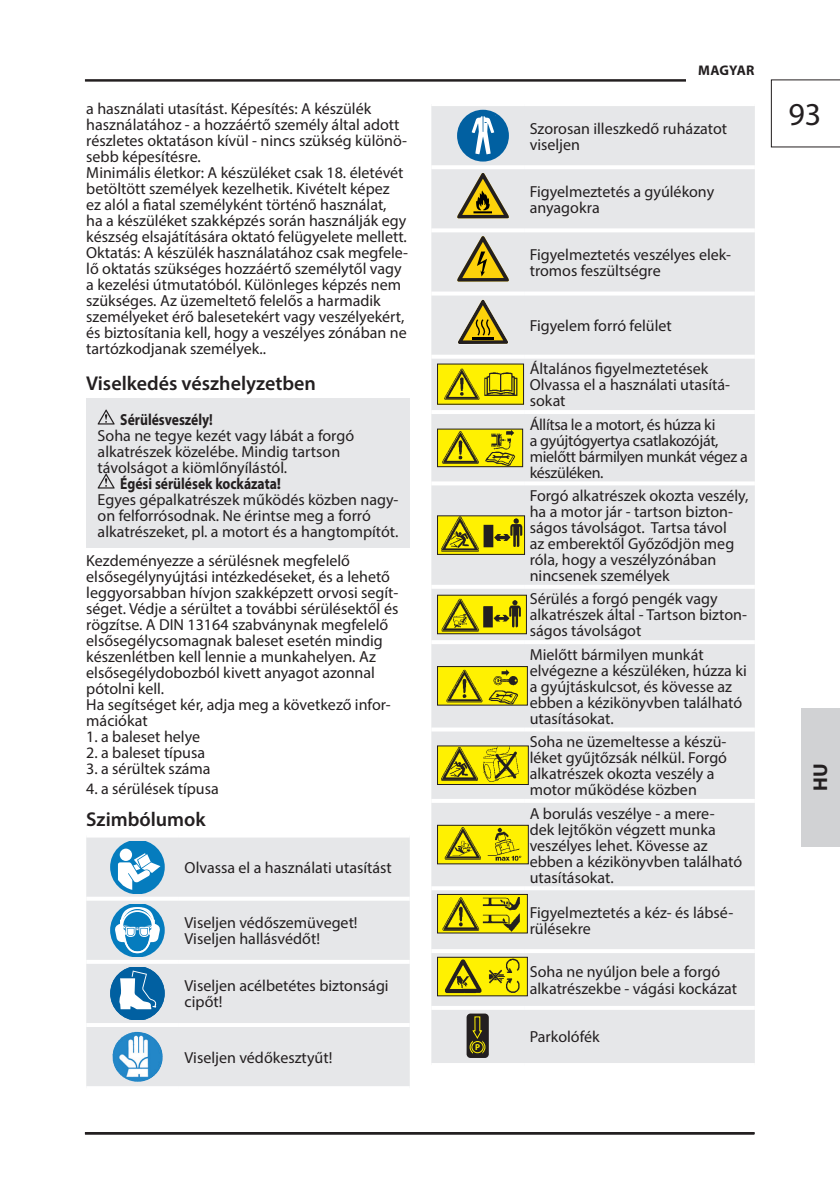
<style>
.page{position:relative;width:840px;height:1191px;background:#fff}
.page>*{position:absolute;margin:0;border:0;box-sizing:border-box;transform-origin:0 0}
.t1{font:32px "Myriad Pro";color:#231f20}
.t2{font:600 20px "Myriad Pro";color:#231f20}
.t3{font:700 20px "Myriad Pro";color:#231f20}
.t4{font:16px/16px "Myriad Pro";color:#231f20}
.t5{font:16px/16px "Myriad Pro";letter-spacing:-.02em;color:#231f20}
.t6{font:700 16px "Myriad Pro";color:#231f20;scale:.85 1}
.t7{font:700 14px "Myriad Pro";letter-spacing:.015em;color:#231f20}
.t8{font:700 8.6px "Myriad Pro";color:#fff101}
</style>
<div class="page">
<svg style="left:770px;top:79px;width:69px;height:69px"></svg>
<hr style="left:839px;top:708px;width:1px;height:138px;background:#d1d2d4">
<hr style="left:837px;top:708px;width:2px;height:138px;background:#d1d2d4">
<div style="left:800px;top:708px;width:38px;height:138px;background:#d1d2d4"></div>
<hr style="left:85px;top:79px;width:669px;height:2px;background:#231f20">
<hr style="left:85px;top:1132px;width:669px;height:2px;background:#231f20">
<div style="left:86px;top:398px;width:323px;height:150px;background:#e6e7e9"></div>
<svg style="left:97px;top:409px;width:18px;height:15px"></svg>
<svg style="left:97px;top:473px;width:18px;height:15px"></svg>
<div style="left:86px;top:837px;width:323px;height:249px;background:#e6e7e9"></div>
<svg style="left:86px;top:896px;width:93px;height:4px"></svg>
<svg style="left:179px;top:896px;width:230px;height:4px"></svg>
<hr style="left:86px;top:960px;width:93px;height:4px;background:#fff">
<hr style="left:179px;top:960px;width:230px;height:4px;background:#fff">
<hr style="left:86px;top:1023px;width:93px;height:4px;background:#fff">
<hr style="left:179px;top:1023px;width:230px;height:4px;background:#fff">
<svg style="left:110px;top:841px;width:55px;height:52px"></svg>
<svg style="left:110px;top:904px;width:55px;height:52px"></svg>
<svg style="left:110px;top:967px;width:55px;height:52px"></svg>
<img style="left:112px;top:1031px;width:51px;height:51px">
<div style="left:431px;top:106px;width:323px;height:957px;background:#e6e7e9"></div>
<hr style="left:431px;top:165px;width:92px;height:4px;background:#fff">
<hr style="left:523px;top:165px;width:231px;height:4px;background:#fff">
<hr style="left:431px;top:228px;width:92px;height:4px;background:#fff">
<hr style="left:523px;top:228px;width:231px;height:4px;background:#fff">
<svg style="left:431px;top:291px;width:92px;height:4px"></svg>
<svg style="left:523px;top:291px;width:231px;height:4px"></svg>
<hr style="left:431px;top:355px;width:92px;height:4px;background:#fff">
<hr style="left:523px;top:355px;width:231px;height:4px;background:#fff">
<hr style="left:431px;top:410px;width:92px;height:4px;background:#fff">
<hr style="left:523px;top:410px;width:231px;height:4px;background:#fff">
<hr style="left:431px;top:481px;width:92px;height:4px;background:#fff">
<hr style="left:523px;top:481px;width:231px;height:4px;background:#fff">
<hr style="left:431px;top:585px;width:92px;height:4px;background:#fff">
<hr style="left:523px;top:585px;width:231px;height:4px;background:#fff">
<hr style="left:431px;top:640px;width:92px;height:4px;background:#fff">
<hr style="left:523px;top:640px;width:231px;height:4px;background:#fff">
<svg style="left:431px;top:727px;width:92px;height:4px"></svg>
<svg style="left:523px;top:727px;width:231px;height:4px"></svg>
<hr style="left:431px;top:799px;width:92px;height:4px;background:#fff">
<hr style="left:523px;top:799px;width:231px;height:4px;background:#fff">
<hr style="left:431px;top:886px;width:92px;height:4px;background:#fff">
<hr style="left:523px;top:886px;width:231px;height:4px;background:#fff">
<hr style="left:431px;top:949px;width:92px;height:4px;background:#fff">
<hr style="left:523px;top:949px;width:231px;height:4px;background:#fff">
<hr style="left:431px;top:1006px;width:92px;height:4px;background:#fff">
<hr style="left:523px;top:1006px;width:231px;height:4px;background:#fff">
<svg style="left:457px;top:110px;width:51px;height:52px"></svg>
<svg style="left:458px;top:111px;width:49px;height:49px;background:#4f8fbc"></svg>
<svg style="left:457px;top:173px;width:51px;height:45px;background:#afa472"></svg>
<svg style="left:457px;top:236px;width:51px;height:46px;background:#baac72"></svg>
<svg style="left:457px;top:299px;width:51px;height:45px;background:#b6aa78"></svg>
<div style="left:437px;top:364px;width:86px;height:40px;background:#fff101"></div>
<img style="left:444px;top:368px;width:74px;height:32px">
<div style="left:437px;top:429px;width:85px;height:38px;background:#fff101"></div>
<img style="left:441px;top:430px;width:75px;height:35px">
<div style="left:437px;top:428px;width:86px;height:39px;border:1px solid #231f20"></div>
<img style="left:439px;top:517px;width:83px;height:36px">
<div style="left:437px;top:515px;width:87px;height:40px;border:1px solid #231f20"></div>
<img style="left:439px;top:596px;width:85px;height:36px">
<div style="left:437px;top:594px;width:89px;height:40px;border:1px solid #231f20"></div>
<div style="left:437px;top:666px;width:90px;height:39px;background:#fff101"></div>
<img style="left:446px;top:669px;width:72px;height:34px">
<div style="left:437px;top:666px;width:90px;height:39px;border:1px solid #231f20"></div>
<div style="left:437px;top:746px;width:91px;height:38px;background:#fff101"></div>
<img style="left:441px;top:747px;width:78px;height:35px">
<div style="left:437px;top:745px;width:91px;height:40px;border:1px solid #231f20"></div>
<div style="left:437px;top:825px;width:91px;height:39px;background:#fff101"></div>
<img style="left:444px;top:827px;width:78px;height:34px">
<div style="left:437px;top:824px;width:91px;height:40px;border:1px solid #231f20"></div>
<div style="left:437px;top:894px;width:90px;height:39px;background:#fff101"></div>
<img style="left:442px;top:897px;width:78px;height:34px">
<div style="left:437px;top:894px;width:90px;height:39px;border:1px solid #231f20"></div>
<div style="left:437px;top:957px;width:90px;height:38px;background:#fff101"></div>
<img style="left:445px;top:958px;width:75px;height:36px">
<div style="left:437px;top:956px;width:90px;height:40px;border:1px solid #231f20"></div>
<div style="left:466px;top:1013px;width:22px;height:45px;background:#231f20;border-radius:4px"></div>
<svg style="left:469px;top:1016px;width:16px;height:38px"></svg>
<div style="left:686px;top:53px;width:79px;height:36px;background:#fff"></div>
<p class="t4" style="left:86px;top:100px;width:323px">a használati utasítást. Képesítés: A készülék használatához - a hozzáértő személy által adott részletes oktatáson kívül - nincs szükség különö&shy;sebb képesítésre.<br>Minimális életkor: A készüléket csak 18. életévét betöltött személyek kezelhetik. Kivételt képez ez alól a fiatal személyként történő használat,<br>ha a készüléket szakképzés során használják egy készség elsajátítására oktató felügyelete mellett.<br>Oktatás: A készülék használatához csak megfele&shy;lő oktatás szükséges hozzáértő személytől vagy a kezelési útmutatóból. Különleges képzés nem szükséges. Az üzemeltető felelős a harmadik személyeket érő balesetekért vagy veszélyekért, és biztosítania kell, hogy a veszélyes zónában ne tartózkodjanak személyek..</p>
<p class="t2" style="left:86px;top:371px;width:231px">Viselkedés vészhelyzetben</p>
<p class="t6" style="left:120px;top:409px;width:110px">Sérülésveszély!</p>
<p class="t4" style="left:98px;top:427px;width:258px">Soha ne tegye kezét vagy lábát a forgó alkatrészek közelébe. Mindig tartson távolságot a kiömlőnyílástól.</p>
<p class="t6" style="left:120px;top:473px;width:191px">Égési sérülések kockázata!</p>
<p class="t4" style="left:98px;top:491px;width:302px">Egyes gépalkatrészek működés közben nagy&shy;on felforrósodnak. Ne érintse meg a forró alkatrészeket, pl. a motort és a hangtompítót.</p>
<p class="t4" style="left:86px;top:552px;width:313px">Kezdeményezze a sérülésnek megfelelő elsősegélynyújtási intézkedéseket, és a lehető leggyorsabban hívjon szakképzett orvosi segít&shy;séget. Védje a sérültet a további sérülésektől és rögzítse. A DIN 13164 szabványnak megfelelő elsősegélycsomagnak baleset esetén mindig készenlétben kell lennie a munkahelyen. Az elsősegélydobozból kivett anyagot azonnal pótolni kell.<br>Ha segítséget kér, adja meg a következő infor&shy;mációkat</p>
<p class="t4" style="left:86px;top:728px;width:115px">1. a baleset helye</p>
<p class="t4" style="left:86px;top:744px;width:120px">2. a baleset típusa</p>
<p class="t4" style="left:86px;top:760px;width:126px">3. a sérültek száma</p>
<p class="t4" style="left:86px;top:780px;width:134px">4. a sérülések típusa</p>
<p class="t2" style="left:86px;top:806px;width:121px">Szimbólumok</p>
<p class="t4" style="left:184px;top:859px;width:208px">Olvassa el a használati utasítást</p>
<p class="t4" style="left:184px;top:914px;width:174px">Viseljen védőszemüveget!<br>Viseljen hallásvédőt!</p>
<p class="t4" style="left:184px;top:977px;width:205px">Viseljen acélbetétes biztonsági cipőt!</p>
<p class="t4" style="left:184px;top:1049px;width:149px">Viseljen védőkesztyűt!</p>
<p class="t8" style="left:475px;top:1041px;width:7px">P</p>
<p class="t7" style="left:697px;top:61px;width:58px">MAGYAR</p>
<p class="t4" style="left:529px;top:120px;width:199px">Szorosan illeszkedő ruházatot viseljen</p>
<p class="t4" style="left:529px;top:183px;width:186px">Figyelmeztetés a gyúlékony anyagokra</p>
<p class="t4" style="left:529px;top:246px;width:203px">Figyelmeztetés veszélyes elek&shy;tromos feszültségre</p>
<p class="t4" style="left:529px;top:317px;width:143px">Figyelem forró felület</p>
<p class="t4" style="left:529px;top:361px;width:202px">Általános figyelmeztetések<br>Olvassa el a használati utasítá&shy;sokat</p>
<p class="t5" style="left:529px;top:416px;width:219px">Állítsa le a motort, és húzza ki<br>a gyújtógyertya csatlakozóját, mielőtt bármilyen munkát végez a készüléken.</p>
<p class="t4" style="left:529px;top:487px;width:220px">Forgó alkatrészek okozta veszély, ha a motor jár - tartson bizton&shy;ságos távolságot. Tartsa távol<br>az emberektől Győződjön meg róla, hogy a veszélyzónában nincsenek személyek</p>
<p class="t4" style="left:529px;top:591px;width:219px">Sérülés a forgó pengék vagy alkatrészek által - Tartson bizton&shy;ságos távolságot</p>
<p class="t4" style="left:529px;top:646px;width:218px">Mielőtt bármilyen munkát elvégezne a készüléken, húzza ki a gyújtáskulcsot, és kövesse az ebben a kézikönyvben található utasításokat.</p>
<p class="t4" style="left:529px;top:733px;width:199px">Soha ne üzemeltesse a készü&shy;léket gyűjtőzsák nélkül. Forgó alkatrészek okozta veszély a motor működése közben</p>
<p class="t4" style="left:529px;top:805px;width:214px">A borulás veszélye - a mere&shy;dek lejtőkön végzett munka veszélyes lehet. Kövesse az ebben a kézikönyvben található utasításokat.</p>
<p class="t4" style="left:529px;top:904px;width:205px">Figyelmeztetés a kéz- és lábsé&shy;rülésekre</p>
<p class="t4" style="left:529px;top:964px;width:209px">Soha ne nyúljon bele a forgó alkatrészekbe - vágási kockázat</p>
<p class="t4" style="left:529px;top:1028px;width:71px">Parkolófék</p>
<h1 class="t1" style="left:788px;top:95px;width:34px">93</h1>
<p class="t3" style="left:807px;top:791px;width:29px;rotate:-90deg">HU</p>
<p class="t3" style="left:808px;top:790px;width:26px;rotate:-90deg">DE</p>
</div>
